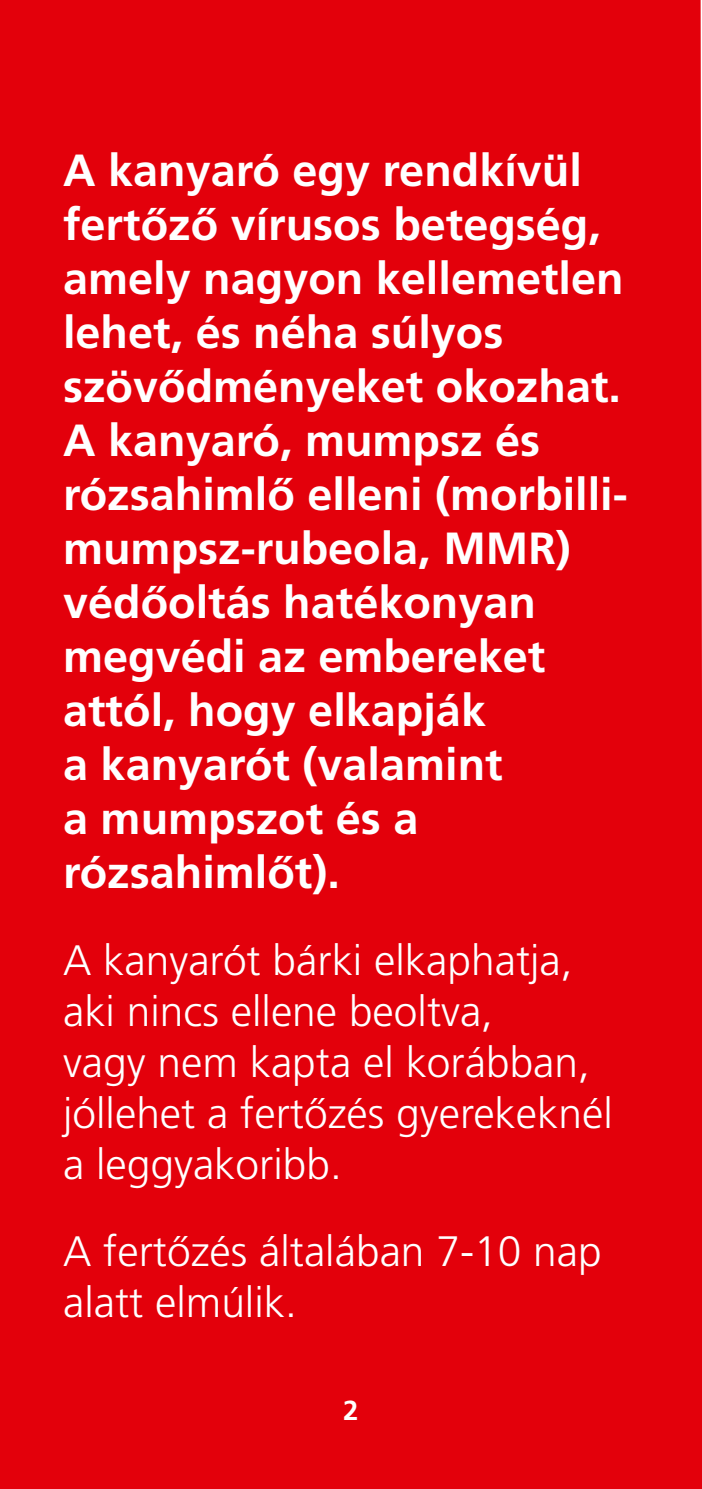
<style>
.page{position:relative;width:702px;height:1489px;background:#fff}
.page>*{position:absolute;margin:0;border:0;box-sizing:border-box;transform-origin:0 0}
.t1{font:700 45px/54px "Frutiger LT Pro";color:#fff}
.t2{font:300 42.5px/51px "Frutiger LT Pro";color:#fff}
.t3{font:700 27.5px "Frutiger LT Pro";color:#fff}
</style>
<div class="page">
<div style="left:0;top:0;width:702px;height:1488px;background:#e3000b"></div>
<p class="t1" style="left:63px;top:143px;width:566px">A kanyaró egy rendkívül fertőző vírusos betegség, amely nagyon kellemetlen lehet, és néha súlyos szövődményeket okozhat.<br>A kanyaró, mumpsz és rózsahimlő elleni (morbilli&shy;mumpsz-rubeola, MMR) védőoltás hatékonyan megvédi az embereket attól, hogy elkapják<br>a kanyarót (valamint<br>a mumpszot és a rózsahimlőt).</p>
<p class="t2" style="left:63px;top:935px;width:551px">A kanyarót bárki elkaphatja, aki nincs ellene beoltva,<br>vagy nem kapta el korábban, jóllehet a fertőzés gyerekeknél a leggyakoribb.</p>
<p class="t2" style="left:63px;top:1226px;width:540px">A fertőzés általában 7-10 nap alatt elmúlik.</p>
<p class="t3" style="left:343px;top:1393px;width:17px">2</p>
</div>
